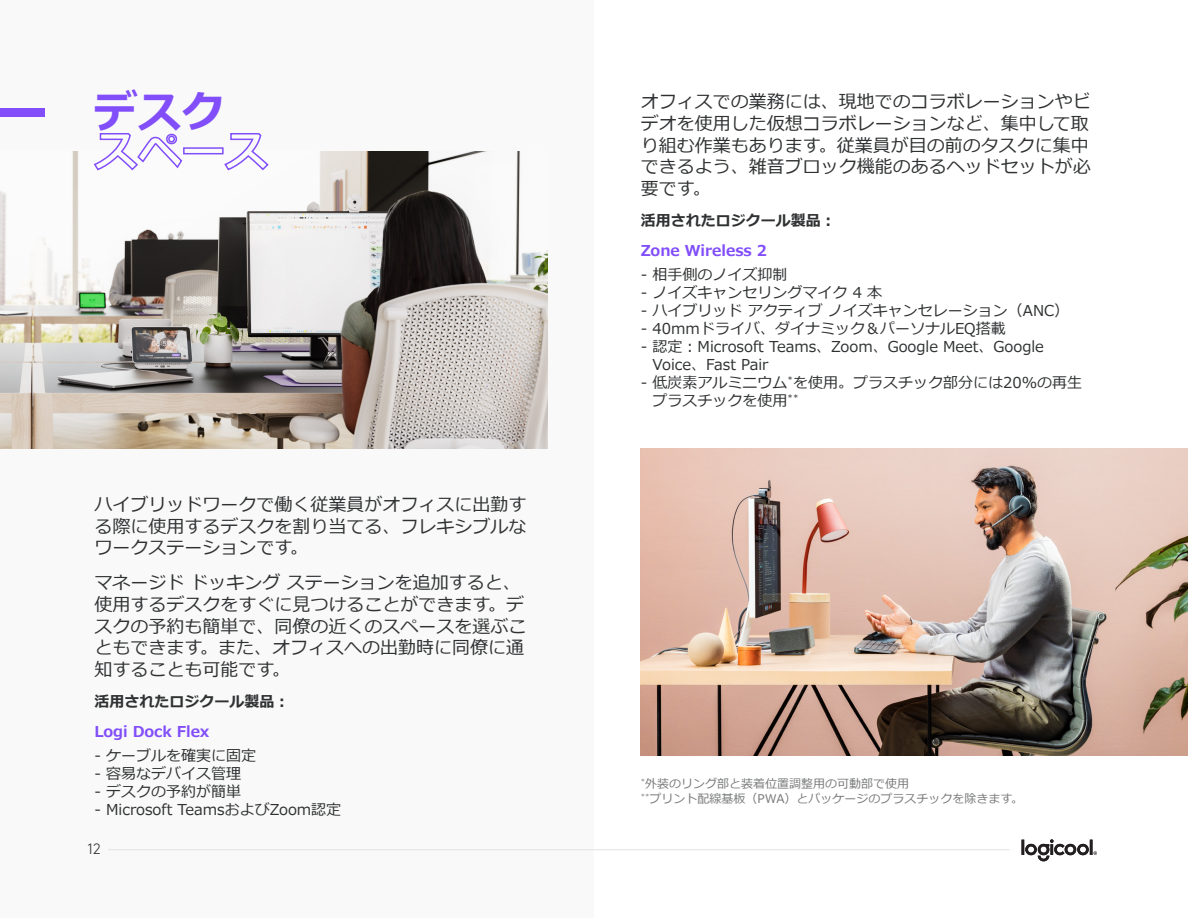
<style>
.page{position:relative;width:1188px;height:918px;background:#fff}
.page>*{position:absolute;margin:0;border:0;box-sizing:border-box;transform-origin:0 0}
.t1{font:700 43.5px/39px "Meiryo";color:#814efa}
.t2{font:18px/21.6px "Meiryo";color:#2f3132}
.t3{font:15px/18px "Meiryo";color:#2f3132}
.t4{font:700 15px "Meiryo";color:#2f3132}
.t5{font:700 15px "Meiryo";color:#814efa}
.t6{font:300 15px "Brown Pro";color:#2f3132}
.t7{font:12px "Meiryo";color:#78797a}
</style>
<div class="page">
<div style="left:0;top:0;width:594px;height:918px;background:#f9f9f9"></div>
<img style="left:0;top:152px;width:547px;height:296px">
<img style="left:641px;top:448px;width:547px;height:308px">
<div style="left:0;top:108px;width:45px;height:9px;background:#814efa"></div>
<hr style="left:108px;top:849px;width:902px;height:1px;background:#e1e2e3">
<svg style="left:1022px;top:839px;width:75px;height:22px"></svg>
<p class="t1" style="left:94px;top:93px;width:175px">デスクスペース</p>
<p class="t2" style="left:94px;top:494px;width:433px;text-align:justify">ハイブリッドワークで働く従業員がオフィスに出勤する際に使用するデスクを割り当てる、フレキシブルなワークステーションです。</p>
<p class="t2" style="left:94px;top:572px;width:433px">マネージド ドッキング ステーションを追加すると、使用するデスクをすぐに見つけることができます。デスクの予約も簡単で、同僚の近くのスペースを選ぶこともできます。また、オフィスへの出勤時に同僚に通知することも可能です。</p>
<p class="t4" style="left:94px;top:693px;width:197px">活用されたロジクール製品：</p>
<p class="t5" style="left:94px;top:723px;width:117px">Logi Dock Flex</p>
<p class="t3" style="left:94px;top:747px;width:163px">- ケーブルを確実に固定</p>
<p class="t3" style="left:94px;top:765px;width:148px">- 容易なデバイス管理</p>
<p class="t3" style="left:94px;top:783px;width:148px">- デスクの予約が簡単</p>
<p class="t3" style="left:94px;top:801px;width:248px">- Microsoft TeamsおよびZoom認定</p>
<p class="t6" style="left:87px;top:838px;width:15px">12</p>
<p class="t2" style="left:641px;top:91px;width:451px">オフィスでの業務には、現地でのコラボレーションやビデオを使用した仮想コラボレーションなど、集中して取り組む作業もあります。従業員が目の前のタスクに集中できるよう、雑音ブロック機能のあるヘッドセットが必要です。</p>
<p class="t4" style="left:641px;top:212px;width:196px">活用されたロジクール製品：</p>
<p class="t5" style="left:641px;top:242px;width:128px">Zone Wireless 2</p>
<p class="t3" style="left:641px;top:266px;width:148px">- 相手側のノイズ抑制</p>
<p class="t3" style="left:641px;top:284px;width:243px">- ノイズキャンセリングマイク 4 本</p>
<p class="t3" style="left:641px;top:302px;width:430px">- ハイブリッド アクティブ ノイズキャンセレーション（ANC）</p>
<p class="t3" style="left:641px;top:320px;width:366px">- 40mmドライバ、ダイナミック＆パーソナルEQ搭載</p>
<p class="t3" style="left:653px;top:338px;width:393px;text-indent:-12px">- 認定：Microsoft Teams、Zoom、Google Meet、Google<br>Voice、Fast Pair</p>
<p class="t3" style="left:653px;top:374px;width:431px;text-indent:-12px">- 低炭素アルミニウム<sup>*</sup>を使用。プラスチック部分には20%の再生プラスチックを使用<sup>**</sup></p>
<p class="t7" style="left:641px;top:777px;width:270px"><sup>*</sup>外装のリング部と装着位置調整用の可動部で使用</p>
<p class="t7" style="left:641px;top:792px;width:384px"><sup>**</sup>プリント配線基板（PWA）とパッケージのプラスチックを除きます。</p>
</div>
